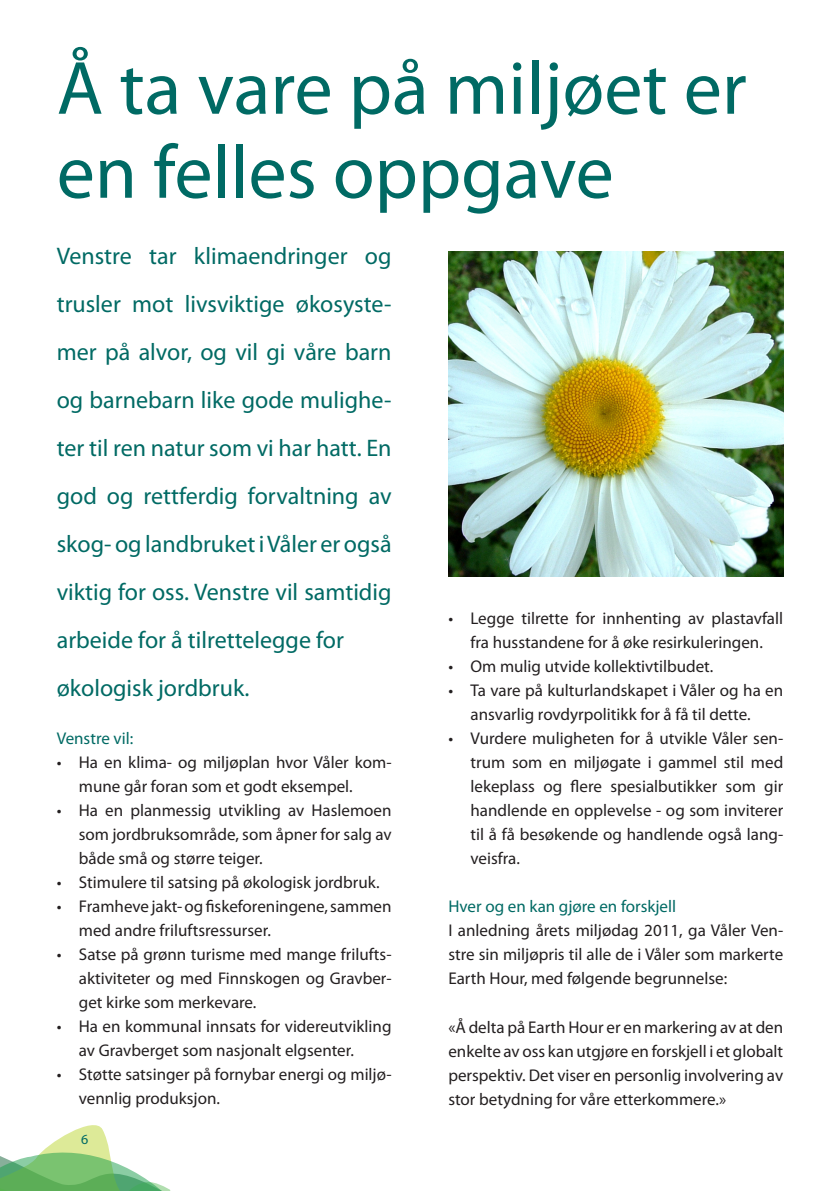
<style>
.page{position:relative;width:840px;height:1191px;background:#fff}
.page>*{position:absolute;margin:0;border:0;box-sizing:border-box;transform-origin:0 0}
.t1{font:76px/84px "Myriad Pro";color:#006a64}
.t2{font:24px/48px "Myriad Pro";color:#006a64}
.t3{font:17px/24px "Myriad Pro";color:#231f20}
.t4{font:17px "Myriad Pro";color:#006a64}
.t5{font:14px "Myriad Pro";color:#006a64}
</style>
<div class="page">
<svg style="left:0;top:1125px;width:170px;height:66px"></svg>
<img style="left:448px;top:251px;width:334px;height:326px">
<h1 class="t1" style="left:57px;top:45px;width:691px">Å ta vare på miljøet er en felles oppgave</h1>
<p class="t2" style="left:57px;top:232px;width:336px">Venstre tar klimaendringer og trusler mot livsviktige økosyste&shy;mer på alvor, og vil gi våre barn og barnebarn like gode mulighe&shy;ter til ren natur som vi har hatt. En god og rettferdig forvaltning av skog- og landbruket i Våler er også viktig for oss. Venstre vil samtidig arbeide for å tilrettelegge for økologisk jordbruk.</p>
<p class="t4" style="left:57px;top:728px;width:78px">Venstre vil:</p>
<p class="t3" style="left:79px;top:750px;width:314px;text-indent:-22px">• Ha en klima- og miljøplan hvor Våler kom&shy;mune går foran som et godt eksempel.</p>
<p class="t3" style="left:79px;top:798px;width:314px;text-align:justify;text-indent:-22px">• Ha en planmessig utvikling av Haslemoen som jordbruksområde, som åpner for salg av både små og større teiger.</p>
<p class="t3" style="left:57px;top:870px;width:324px">• Stimulere til satsing på økologisk jordbruk.</p>
<p class="t3" style="left:79px;top:894px;width:314px;text-indent:-22px">• Framheve jakt- og fiskeforeningene, sammen med andre friluftsressurser.</p>
<p class="t3" style="left:79px;top:942px;width:314px;text-align:justify;text-indent:-22px">• Satse på grønn turisme med mange frilufts&shy;aktiviteter og med Finnskogen og Gravber&shy;get kirke som merkevare.</p>
<p class="t3" style="left:79px;top:1014px;width:314px;text-indent:-22px">• Ha en kommunal innsats for videreutvikling av Gravberget som nasjonalt elgsenter.</p>
<p class="t3" style="left:79px;top:1062px;width:314px;text-indent:-22px">• Støtte satsinger på fornybar energi og miljø&shy;vennlig produksjon.</p>
<p class="t5" style="left:81px;top:1130px;width:9px">6</p>
<p class="t3" style="left:448px;top:606px;width:336px;text-align:center">• Legge tilrette for innhenting av plastavfall fra husstandene for å øke resirkuleringen.</p>
<p class="t3" style="left:448px;top:654px;width:266px">• Om mulig utvide kollektivtilbudet.</p>
<p class="t3" style="left:470px;top:678px;width:314px;text-indent:-22px">• Ta vare på kulturlandskapet i Våler og ha en ansvarlig rovdyrpolitikk for å få til dette.</p>
<p class="t3" style="left:470px;top:726px;width:314px;text-align:justify;text-indent:-22px">• Vurdere muligheten for å utvikle Våler sen&shy;trum som en miljøgate i gammel stil med lekeplass og flere spesialbutikker som gir handlende en opplevelse - og som inviterer til å få besøkende og handlende også lang&shy;veisfra.</p>
<p class="t4" style="left:448px;top:896px;width:229px">Hver og en kan gjøre en forskjell</p>
<p class="t3" style="left:448px;top:918px;width:336px;text-align:justify">I anledning årets miljødag 2011, ga Våler Ven&shy;stre sin miljøpris til alle de i Våler som markerte Earth Hour, med følgende begrunnelse:</p>
<p class="t3" style="left:448px;top:1014px;width:336px;text-align:justify">«Å delta på Earth Hour er en markering av at den enkelte av oss kan utgjøre en forskjell i et globalt perspektiv. Det viser en personlig involvering av stor betydning for våre etterkommere.»</p>
</div>
